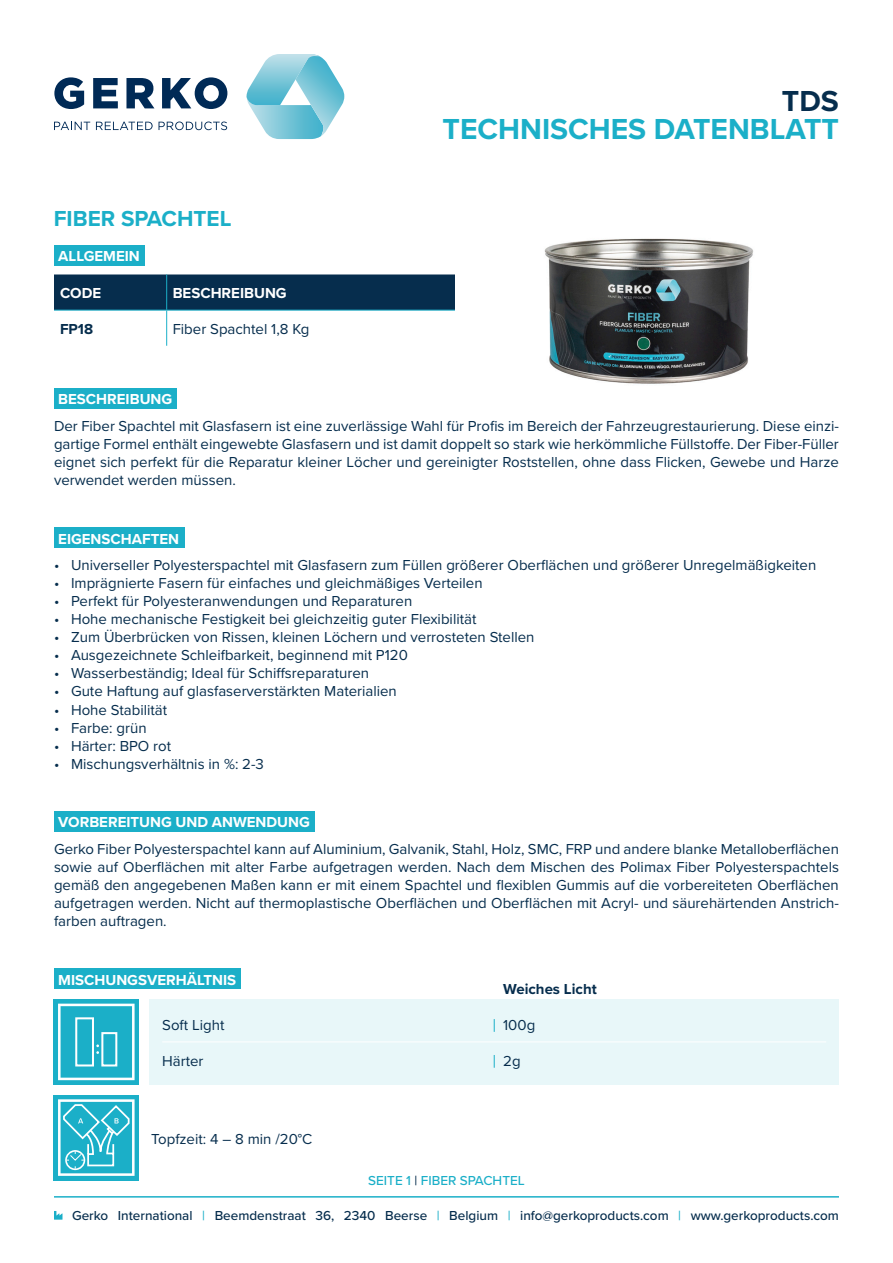
<style>
.page{position:relative;width:893px;height:1263px;background:#fff}
.page>*{position:absolute;margin:0;border:0;box-sizing:border-box;transform-origin:0 0}
.t1{font:700 30px "Proxima Nova";color:#1bafc8}
.t2{font:700 30px "Proxima Nova";color:#062d4d}
.t3{font:700 22.5px "Proxima Nova";color:#1bafc8}
.Alineastijl{font:15px/18px "Proxima Nova";color:#062d4d;text-align:justify}
.t4{font:700 15px "Proxima Nova";color:#fff}
.Alineastijl-2{font:700 15px "Proxima Nova";color:#062d4d}
.t5{font:500 13.5px "Proxima Nova";color:#062d4d}
.t6{font:500 13.5px "Proxima Nova";color:#1bafc8}
.s1{color:#062d4d}
.s2{color:#1bafc8}
</style>
<div class="page">
<div style="left:54px;top:388px;width:123px;height:21px;background:#1bafc8"></div>
<div style="left:149px;top:999px;width:690px;height:85px;background:#e8f7f9"></div>
<svg style="left:494px;top:1019px;width:1px;height:13px"></svg>
<svg style="left:494px;top:1055px;width:1px;height:13px"></svg>
<div style="left:54px;top:999px;width:85px;height:85px;background:#1bafc8"></div>
<svg style="left:58px;top:1004px;width:77px;height:76px"></svg>
<div style="left:54px;top:1095px;width:85px;height:85px;background:#1bafc8"></div>
<svg style="left:58px;top:1099px;width:77px;height:77px"></svg>
<hr style="left:162px;top:1041px;width:664px;height:1px;background:#fff">
<div style="left:54px;top:245px;width:90px;height:21px;background:#1bafc8"></div>
<div style="left:54px;top:274px;width:401px;height:36px;background:#062d4d"></div>
<hr style="left:166px;top:274px;width:1px;height:36px;background:#1bafc8">
<hr style="left:54px;top:310px;width:113px;height:1px;background:#1bafc8">
<hr style="left:167px;top:310px;width:667px;height:1px;background:#1bafc8">
<hr style="left:166px;top:310px;width:1px;height:36px;background:#1bafc8">
<div style="left:54px;top:968px;width:186px;height:21px;background:#1bafc8"></div>
<div style="left:54px;top:811px;width:260px;height:20px;background:#1bafc8"></div>
<div style="left:54px;top:528px;width:131px;height:20px;background:#1bafc8"></div>
<svg style="left:54px;top:122px;width:36px;height:8px"></svg>
<svg style="left:96px;top:122px;width:57px;height:8px"></svg>
<svg style="left:159px;top:122px;width:68px;height:8px"></svg>
<svg style="left:54px;top:77px;width:30px;height:32px"></svg>
<svg style="left:93px;top:78px;width:25px;height:30px"></svg>
<svg style="left:126px;top:78px;width:28px;height:30px"></svg>
<svg style="left:162px;top:77px;width:65px;height:32px"></svg>
<svg style="left:246px;top:54px;width:98px;height:85px"></svg>
<svg style="left:54px;top:1211px;width:8px;height:8px"></svg>
<hr style="left:54px;top:1196px;width:785px;height:1px;background:#1bafc8">
<div style="left:456px;top:208px;width:383px;height:204px;background:#fff"></div>
<img style="left:544px;top:238px;width:210px;height:146px">
<p class="t3" style="left:54px;top:202px;width:179px">FIBER SPACHTEL</p>
<p class="t4" style="left:58px;top:245px;width:83px">ALLGEMEIN</p>
<p class="t4" style="left:60px;top:282px;width:43px">CODE</p>
<p class="t4" style="left:173px;top:282px;width:116px">BESCHREIBUNG</p>
<p class="Alineastijl-2" style="left:60px;top:318px;width:35px">FP18</p>
<p class="Alineastijl" style="left:173px;top:319px;width:138px">Fiber Spachtel 1,8 Kg</p>
<p class="t4" style="left:58px;top:388px;width:116px">BESCHREIBUNG</p>
<p class="t2" style="left:782px;top:78px;width:58px">TDS</p>
<p class="t1" style="left:443px;top:107px;width:398px">TECHNISCHES DATENBLATT</p>
<p class="Alineastijl" style="left:54px;top:416px;width:786px">Der Fiber Spachtel mit Glasfasern ist eine zuverlässige Wahl für Profis im Bereich der Fahrzeugrestaurierung. Diese einzi&shy;gartige Formel enthält eingewebte Glasfasern und ist damit doppelt so stark wie herkömmliche Füllstoffe. Der Fiber-Füller eignet sich perfekt für die Reparatur kleiner Löcher und gereinigter Roststellen, ohne dass Flicken, Gewebe und Harze verwendet werden müssen.</p>
<p class="t4" style="left:58px;top:527px;width:122px">EIGENSCHAFTEN</p>
<p class="Alineastijl" style="left:54px;top:556px;width:764px">• Universeller Polyesterspachtel mit Glasfasern zum Füllen größerer Oberflächen und größerer Unregelmäßigkeiten</p>
<p class="Alineastijl" style="left:54px;top:574px;width:430px">• Imprägnierte Fasern für einfaches und gleichmäßiges Verteilen</p>
<p class="Alineastijl" style="left:54px;top:592px;width:360px">• Perfekt für Polyesteranwendungen und Reparaturen</p>
<p class="Alineastijl" style="left:54px;top:610px;width:424px">• Hohe mechanische Festigkeit bei gleichzeitig guter Flexibilität</p>
<p class="Alineastijl" style="left:54px;top:628px;width:482px">• Zum Überbrücken von Rissen, kleinen Löchern und verrosteten Stellen</p>
<p class="Alineastijl" style="left:54px;top:646px;width:355px">• Ausgezeichnete Schleifbarkeit, beginnend mit P120</p>
<p class="Alineastijl" style="left:54px;top:664px;width:317px">• Wasserbeständig; Ideal für Schiffsreparaturen</p>
<p class="Alineastijl" style="left:54px;top:682px;width:344px">• Gute Haftung auf glasfaserverstärkten Materialien</p>
<p class="Alineastijl" style="left:54px;top:700px;width:115px">• Hohe Stabilität</p>
<p class="Alineastijl" style="left:54px;top:718px;width:94px">• Farbe: grün</p>
<p class="Alineastijl" style="left:54px;top:736px;width:119px">• Härter: BPO rot</p>
<p class="Alineastijl" style="left:54px;top:754px;width:211px">• Mischungsverhältnis in %: 2-3</p>
<p class="t4" style="left:58px;top:811px;width:253px">VORBEREITUNG UND ANWENDUNG</p>
<p class="Alineastijl" style="left:54px;top:839px;width:786px">Gerko Fiber Polyesterspachtel kann auf Aluminium, Galvanik, Stahl, Holz, SMC, FRP und andere blanke Metalloberflächen sowie auf Oberflächen mit alter Farbe aufgetragen werden. Nach dem Mischen des Polimax Fiber Polyesterspachtels gemäß den angegebenen Maßen kann er mit einem Spachtel und flexiblen Gummis auf die vorbereiteten Oberflächen aufgetragen werden. Nicht auf thermoplastische Oberflächen und Oberflächen mit Acryl- und säurehärtenden Anstrich&shy;farben auftragen.</p>
<p class="t4" style="left:58px;top:968px;width:179px">MISCHUNGSVERHÄLTNIS</p>
<p class="Alineastijl" style="left:162px;top:1015px;width:64px">Soft Light</p>
<p class="Alineastijl" style="left:162px;top:1051px;width:43px">Härter</p>
<p class="Alineastijl" style="left:151px;top:1129px;width:163px">Topfzeit: 4 – 8 min /20°C</p>
<p class="Alineastijl-2" style="left:503px;top:978px;width:95px">Weiches Licht</p>
<p class="Alineastijl" style="left:503px;top:1015px;width:34px">100g</p>
<p class="Alineastijl" style="left:503px;top:1051px;width:19px">2g</p>
<p class="t6" style="left:368px;top:1170px;width:158px">SEITE 1 <span class="s1">|</span> FIBER SPACHTEL</p>
<p class="t5" style="left:72px;top:1205px;width:768px">Gerko International <span class="s2">|</span> Beemdenstraat 36, 2340 Beerse <span class="s2">|</span> Belgium <span class="s2">|</span> info@gerkoproducts.com <span class="s2">|</span> www.gerkoproducts.com</p>
</div>
